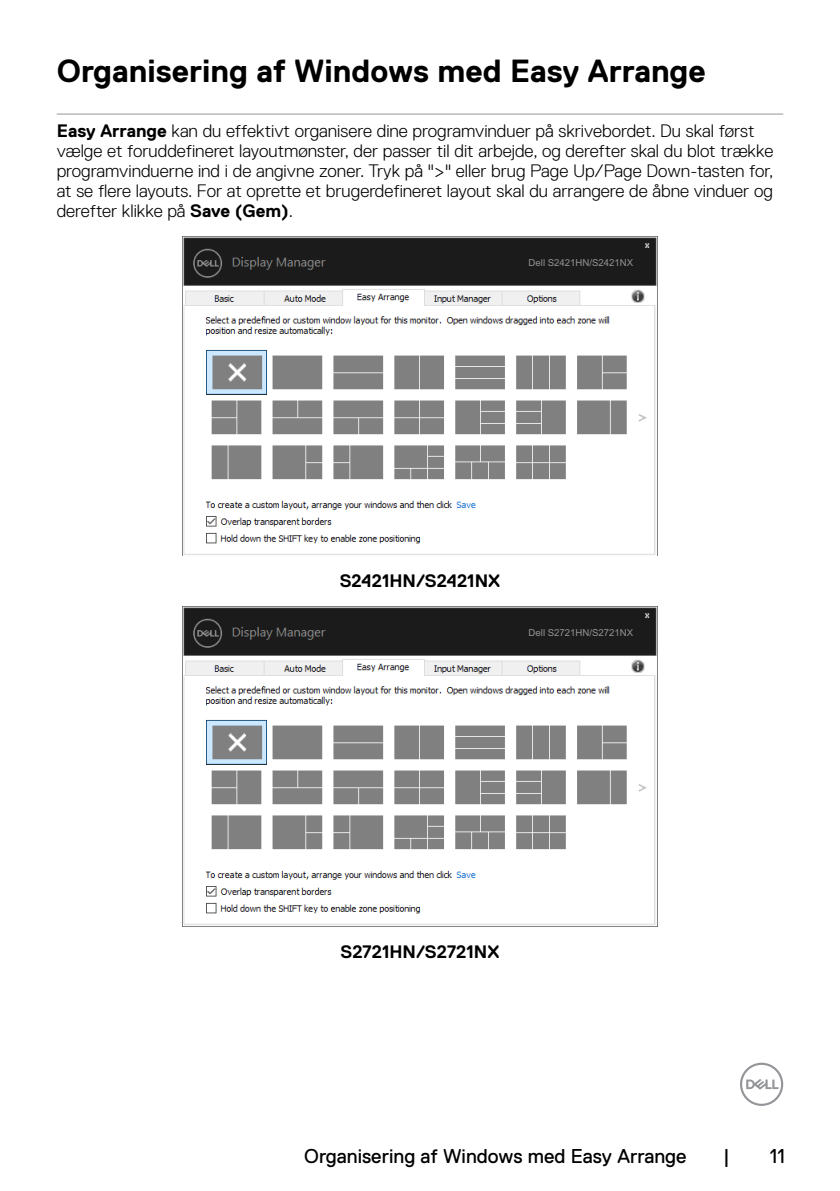
<style>
.page{position:relative;width:840px;height:1191px;background:#fff}
.page>*{position:absolute;margin:0;border:0;box-sizing:border-box;transform-origin:0 0}
.t1{font:700 32px "Dell Replica";color:#000}
.t2{font:20px "Dell Replica";color:#000}
.t3{font:300 18px/20px "Dell Replica";color:#000}
.t4{font:700 18px "Dell Replica";color:#000}
.t5{font:9.6px "Arial";color:#939393}
.s1{font-weight:700}
</style>
<div class="page">
<svg style="left:740px;top:1062px;width:42px;height:44px"></svg>
<hr style="left:57px;top:114px;width:725px;height:1px;background:#939598">
<img style="left:182px;top:236px;width:475px;height:320px">
<div style="left:539px;top:256px;width:103px;height:12px;background:#1b1b1b"></div>
<img style="left:182px;top:606px;width:475px;height:320px">
<div style="left:539px;top:627px;width:103px;height:11px;background:#1b1b1b"></div>
<h1 class="t1" style="left:57px;top:53px;width:650px">Organisering af Windows med Easy Arrange</h1>
<p class="t3" style="left:57px;top:121px;width:717px"><span class="s1">Easy Arrange</span> kan du effektivt organisere dine programvinduer på skrivebordet. Du skal først vælge et foruddefineret layoutmønster, der passer til dit arbejde, og derefter skal du blot trække programvinduerne ind i de angivne zoner. Tryk på "&gt;" eller brug Page Up/Page Down-tasten for, at se flere layouts. For at oprette et brugerdefineret layout skal du arrangere de åbne vinduer og derefter klikke på <span class="s1">Save (Gem)</span>.</p>
<p class="t5" style="left:528px;top:257px;width:106px">Dell S2421HN/S2421NX</p>
<p class="t4" style="left:339px;top:571px;width:162px">S2421HN/S2421NX</p>
<p class="t5" style="left:528px;top:627px;width:106px">Dell S2721HN/S2721NX</p>
<p class="t4" style="left:340px;top:941px;width:160px">S2721HN/S2721NX</p>
<p class="t2" style="left:304px;top:1144px;width:383px">Organisering af Windows med Easy Arrange</p>
<p class="t2" style="left:722px;top:1144px;width:8px">|</p>
<p class="t2" style="left:769px;top:1144px;width:17px">11</p>
</div>
